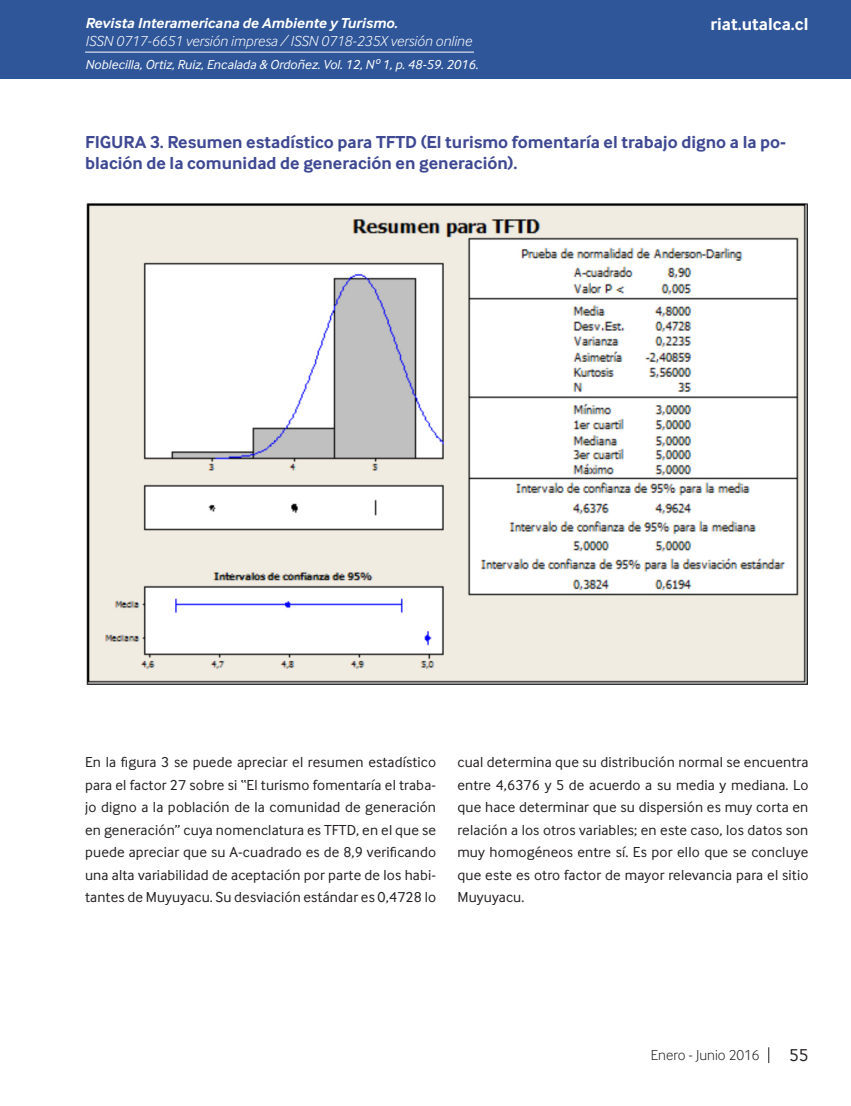
<style>
.page{position:relative;width:851px;height:1106px;background:#fff}
.page>*{position:absolute;margin:0;border:0;box-sizing:border-box;transform-origin:0 0}
.Tabla_titulo{font:700 18px/21px "Inter Face";color:#3f4993}
.t1{font:700 18px "Inter Face";color:#fff}
.t2{font:18px "Inter Face";color:#231f20}
.Cuerpo_de_Texto{font:15px/22.5px "Inter Face";letter-spacing:.01em;color:#231f20;text-align:justify}
.t3{font:italic 300 15px "Inter Face";color:#fff}
.t4{font:italic 700 15px "Inter Face";color:#fff}
.t5{font:300 15px "Inter Face";color:#231f20}
.Cuño_de_pagina{font:italic 13.5px "Inter Face";color:#fff}
</style>
<div class="page">
<div style="left:0;top:0;width:850px;height:79px;background:#2f5699"></div>
<hr style="left:85px;top:52px;width:389px;height:1px;background:#fff">
<svg style="left:768px;top:1047px;width:1px;height:16px"></svg>
<img style="left:86px;top:203px;width:722px;height:482px">
<p class="t4" style="left:85px;top:15px;width:314px">Revista Interamericana de Ambiente y Turismo.</p>
<p class="t3" style="left:85px;top:33px;width:388px">ISSN 0717-6651 versión impresa / ISSN 0718-235X versión online</p>
<p class="Cuño_de_pagina" style="left:85px;top:56px;width:394px">Noblecilla, Ortiz, Ruiz, Encalada &amp; Ordoñez. Vol. 12, Nº 1, p. 48-59. 2016.</p>
<p class="t1" style="left:710px;top:14px;width:99px">riat.utalca.cl</p>
<p class="Tabla_titulo" style="left:85px;top:132px;width:702px">FIGURA 3. Resumen estadístico para TFTD (El turismo fomentaría el trabajo digno a la po&shy;blación de la comunidad de generación en generación).</p>
<p class="Cuerpo_de_Texto" style="left:85px;top:751px;width:352px">En la figura 3 se puede apreciar el resumen estadístico para el factor 27 sobre si “El turismo fomentaría el traba&shy;jo digno a la población de la comunidad de generación en generación” cuya nomenclatura es TFTD, en el que se puede apreciar que su A-cuadrado es de 8,9 verificando una alta variabilidad de aceptación por parte de los habi&shy;tantes de Muyuyacu. Su desviación estándar es 0,4728 lo</p>
<p class="Cuerpo_de_Texto" style="left:457px;top:751px;width:352px">cual determina que su distribución normal se encuentra entre 4,6376 y 5 de acuerdo a su media y mediana. Lo que hace determinar que su dispersión es muy corta en relación a los otros variables; en este caso, los datos son muy homogéneos entre sí. Es por ello que se concluye que este es otro factor de mayor relevancia para el sitio Muyuyacu.</p>
<p class="t5" style="left:651px;top:1046px;width:110px">Enero - Junio 2016</p>
<p class="t2" style="left:789px;top:1045px;width:21px">55</p>
</div>
